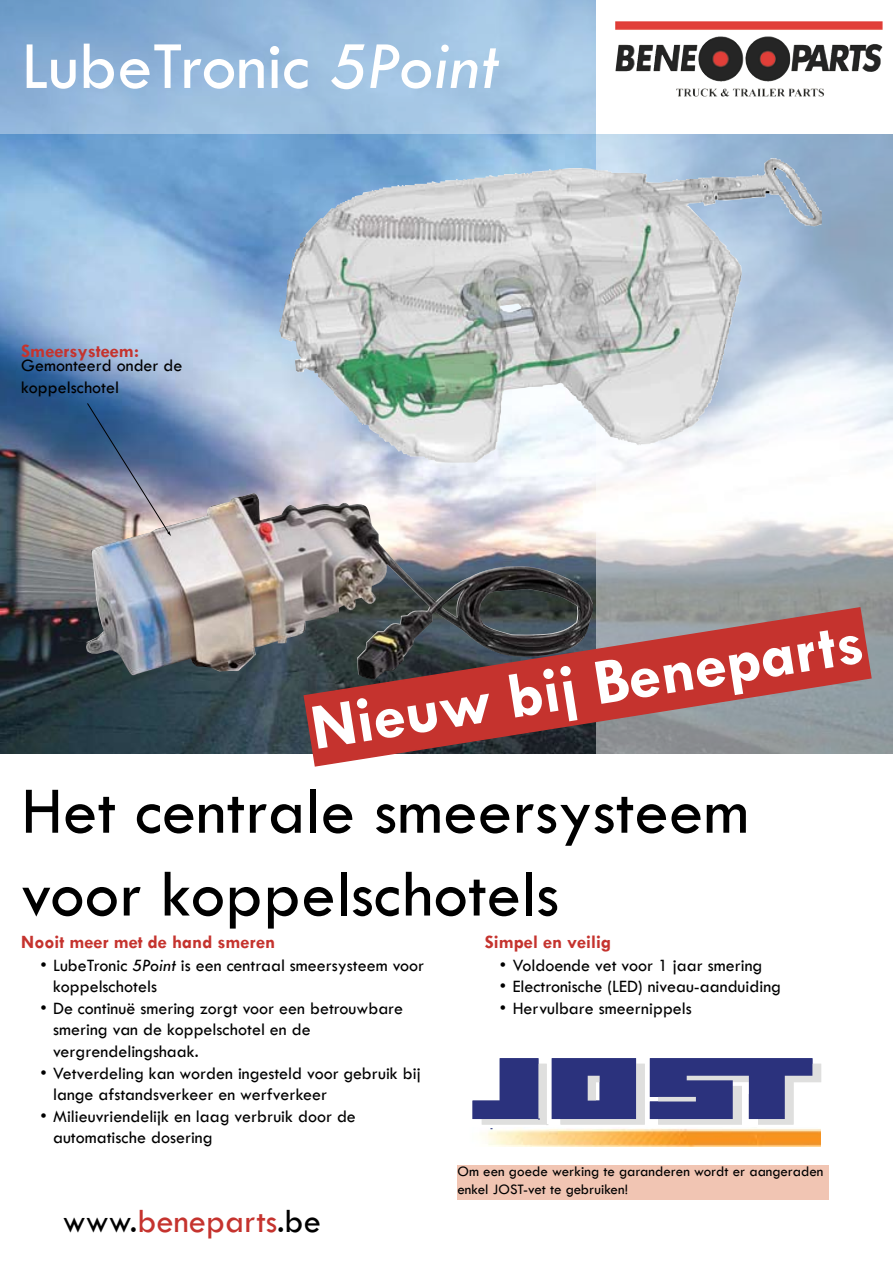
<style>
.page{position:relative;width:893px;height:1263px;background:#fff}
.page>*{position:absolute;margin:0;border:0;box-sizing:border-box;transform-origin:0 0}
.t1{font:69.9px "Tw Cen";color:#fff}
.t2{font:69px/82.8px "Tw Cen";color:#000}
.t3{font:700 66px "Tw Cen";color:#fff}
.t4{font:34.5px "Tw Cen";color:#c5332e}
.t5{font:700 19.05px "Tw Cen";color:#c5332e}
.t6{font:18px/21.6px "Tw Cen";color:#000}
.t7{font:15px/18px "Tw Cen";color:#000}
.s1{font-style:italic}
.s2{color:#000}
</style>
<div class="page">
<img style="left:0;top:134px;width:596px;height:619px">
<svg style="left:0;top:0;width:596px;height:134px;background:#98bbdd"></svg>
<svg style="left:596px;top:134px;width:297px;height:620px"></svg>
<img style="left:615px;top:21px;width:268px;height:61px">
<img style="left:86px;top:493px;width:508px;height:187px">
<div style="left:457px;top:1165px;width:372px;height:34px;background:#f1c5b3"></div>
<svg style="left:86px;top:402px;width:85px;height:134px;background:#6d7d99"></svg>
<img style="left:279px;top:158px;width:491px;height:305px">
<svg style="left:303px;top:606px;width:570px;height:161px;background:#9a5d5c"></svg>
<img style="left:481px;top:1129px;width:339px;height:18px">
<svg style="left:473px;top:1058px;width:348px;height:71px"></svg>
<h1 class="t1" style="left:21px;top:24px;width:479px">LubeTronic <span class="s1">5Point</span></h1>
<p class="t5" style="left:21px;top:339px;width:119px">Smeersysteem:</p>
<p class="t6" style="left:21px;top:355px;width:163px">Gemonteerd onder de koppelschotel</p>
<h3 class="t3" style="left:305px;top:689px;width:560px;rotate:-9deg">Nieuw bij Beneparts</h3>
<h2 class="t2" style="left:21px;top:769px;width:730px">Het centrale smeersysteem voor koppelschotels</h2>
<p class="t6" style="left:53px;top:954px;width:373px;text-indent:-13px">• LubeTronic <span class="s1">5Point</span> is een centraal smeersysteem voor koppelschotels</p>
<p class="t6" style="left:53px;top:997px;width:352px;text-indent:-13px">• De continuë smering zorgt voor een betrouwbare smering van de koppelschotel en de vergrendelingshaak.</p>
<p class="t6" style="left:53px;top:1062px;width:369px;text-indent:-13px">• Vetverdeling kan worden ingesteld voor gebruik bij lange afstandsverkeer en werfverkeer</p>
<p class="t6" style="left:53px;top:1105px;width:304px;text-indent:-13px">• Milieuvriendelijk en laag verbruik door de automatische dosering</p>
<p class="t5" style="left:21px;top:931px;width:256px">Nooit meer met de hand smeren</p>
<p class="t5" style="left:485px;top:931px;width:128px">Simpel en veilig</p>
<p class="t6" style="left:500px;top:954px;width:264px">• Voldoende vet voor 1 jaar smering</p>
<p class="t6" style="left:500px;top:976px;width:283px">• Electronische (LED) niveau-aanduiding</p>
<p class="t6" style="left:500px;top:997px;width:193px">• Hervulbare smeernippels</p>
<h3 class="t4" style="left:63px;top:1200px;width:260px"><span class="s2">www.</span>beneparts<span class="s2">.be</span></h3>
<p class="t7" style="left:457px;top:1162px;width:367px">Om een goede werking te garanderen wordt er aangeraden enkel JOST-vet te gebruiken!</p>
</div>
